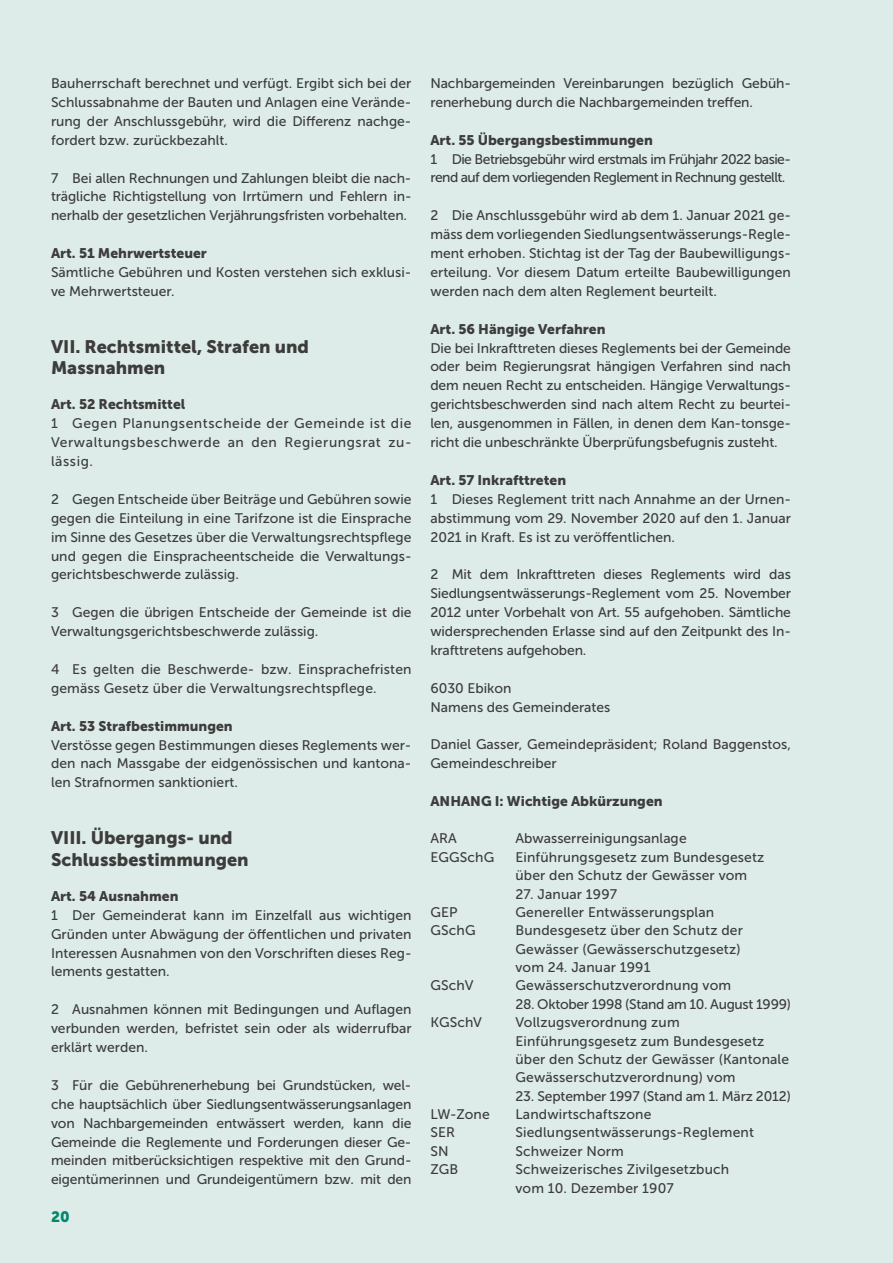
<style>
.page{position:relative;width:893px;height:1263px;background:#ddece9}
.page>*{position:absolute;margin:0;border:0;box-sizing:border-box;transform-origin:0 0}
.t1{font:18px/21.6px "Museo Sans 900";color:#3c3c3b}
.t2{font:15px "Museo Sans 900";color:#00886c}
.t3{font:13.8px/18.9px "Museo Sans 500";color:#3c3c3b;text-align:justify}
.t4{font:13.8px "Museo Sans 900";color:#3c3c3b}
.t5{font:13.8px/18.9px "Museo Sans 500";letter-spacing:-.04em;color:#3c3c3b}
.t6{font:13.8px "Museo Sans 500";letter-spacing:-.02em;color:#3c3c3b}
</style>
<div class="page">
<p class="t3" style="left:51px;top:74px;width:362px">Bauherrschaft berechnet und verfügt. Ergibt sich bei der Schlussabnahme der Bauten und Anlagen eine Verände&shy;rung der Anschlussgebühr, wird die Differenz nachge&shy;fordert bzw. zurückbezahlt.</p>
<p class="t3" style="left:51px;top:168px;width:362px">7 Bei allen Rechnungen und Zahlungen bleibt die nach&shy;trägliche Richtigstellung von Irrtümern und Fehlern in&shy;nerhalb der gesetzlichen Verjährungsfristen vorbehalten.</p>
<p class="t4" style="left:51px;top:245px;width:157px">Art. 51 Mehrwertsteuer</p>
<p class="t3" style="left:51px;top:263px;width:362px">Sämtliche Gebühren und Kosten verstehen sich exklusi&shy;ve Mehrwertsteuer.</p>
<h1 class="t1" style="left:51px;top:335px;width:259px">VII. Rechtsmittel, Strafen und<br>Massnahmen</h1>
<p class="t4" style="left:51px;top:397px;width:136px">Art. 52 Rechtsmittel</p>
<p class="t3" style="left:51px;top:414px;width:362px">1 Gegen Planungsentscheide der Gemeinde ist die Verwaltungsbeschwerde an den Regierungsrat zu&shy;lässig.</p>
<p class="t3" style="left:51px;top:490px;width:362px">2 Gegen Entscheide über Beiträge und Gebühren sowie gegen die Einteilung in eine Tarifzone ist die Einsprache im Sinne des Gesetzes über die Verwaltungsrechtspflege und gegen die Einspracheentscheide die Verwaltungs&shy;gerichtsbeschwerde zulässig.</p>
<p class="t3" style="left:51px;top:603px;width:362px">3 Gegen die übrigen Entscheide der Gemeinde ist die<br>Verwaltungsgerichtsbeschwerde zulässig.</p>
<p class="t3" style="left:51px;top:660px;width:362px">4 Es gelten die Beschwerde- bzw. Einsprachefristen gemäss Gesetz über die Verwaltungsrechtspflege.</p>
<p class="t4" style="left:51px;top:718px;width:183px">Art. 53 Strafbestimmungen</p>
<p class="t3" style="left:51px;top:735px;width:362px">Verstösse gegen Bestimmungen dieses Reglements wer&shy;den nach Massgabe der eidgenössischen und kantona&shy;len Strafnormen sanktioniert.</p>
<h1 class="t1" style="left:51px;top:827px;width:199px">VIII. Übergangs- und<br>Schlussbestimmungen</h1>
<p class="t4" style="left:51px;top:888px;width:129px">Art. 54 Ausnahmen</p>
<p class="t3" style="left:51px;top:905px;width:362px">1 Der Gemeinderat kann im Einzelfall aus wichtigen Gründen unter Abwägung der öffentlichen und privaten Interessen Ausnahmen von den Vorschriften dieses Reg&shy;lements gestatten.</p>
<p class="t3" style="left:51px;top:1000px;width:362px">2 Ausnahmen können mit Bedingungen und Auflagen verbunden werden, befristet sein oder als widerrufbar erklärt werden.</p>
<p class="t3" style="left:51px;top:1076px;width:362px">3 Für die Gebührenerhebung bei Grundstücken, wel&shy;che hauptsächlich über Siedlungsentwässerungsanlagen von Nachbargemeinden entwässert werden, kann die Gemeinde die Reglemente und Forderungen dieser Ge&shy;meinden mitberücksichtigen respektive mit den Grund&shy;eigentümerinnen und Grundeigentümern bzw. mit den</p>
<p class="t2" style="left:51px;top:1208px;width:20px">20</p>
<p class="t3" style="left:430px;top:74px;width:362px">Nachbargemeinden Vereinbarungen bezüglich Gebüh&shy;renerhebung durch die Nachbargemeinden treffen.</p>
<p class="t4" style="left:430px;top:132px;width:224px">Art. 55 Übergangsbestimmungen</p>
<p class="t5" style="left:430px;top:149px;width:362px">1 Die Betriebsgebühr wird erstmals im Frühjahr 2022 basie&shy;rend auf dem vorliegenden Reglement in Rechnung gestellt.</p>
<p class="t3" style="left:430px;top:206px;width:362px">2 Die Anschlussgebühr wird ab dem 1. Januar 2021 ge&shy;mäss dem vorliegenden Siedlungsentwässerungs-Regle&shy;ment erhoben. Stichtag ist der Tag der Baubewilligungs&shy;erteilung. Vor diesem Datum erteilte Baubewilligungen werden nach dem alten Reglement beurteilt.</p>
<p class="t4" style="left:430px;top:321px;width:177px">Art. 56 Hängige Verfahren</p>
<p class="t3" style="left:430px;top:338px;width:362px">Die bei Inkrafttreten dieses Reglements bei der Gemeinde oder beim Regierungsrat hängigen Verfahren sind nach dem neuen Recht zu entscheiden. Hängige Verwaltungs&shy;gerichtsbeschwerden sind nach altem Recht zu beurtei&shy;len, ausgenommen in Fällen, in denen dem Kan-tonsge&shy;richt die unbeschränkte Überprüfungsbefugnis zusteht.</p>
<p class="t4" style="left:430px;top:472px;width:137px">Art. 57 Inkrafttreten</p>
<p class="t3" style="left:430px;top:490px;width:362px">1 Dieses Reglement tritt nach Annahme an der Urnen&shy;abstimmung vom 29. November 2020 auf den 1. Januar 2021 in Kraft. Es ist zu veröffentlichen.</p>
<p class="t3" style="left:430px;top:565px;width:362px">2 Mit dem Inkrafttreten dieses Reglements wird das Siedlungsentwässerungs-Reglement vom 25. November 2012 unter Vorbehalt von Art. 55 aufgehoben. Sämtliche widersprechenden Erlasse sind auf den Zeitpunkt des In&shy;krafttretens aufgehoben.</p>
<p class="t3" style="left:430px;top:679px;width:182px">6030 Ebikon<br>Namens des Gemeinderates</p>
<p class="t3" style="left:430px;top:735px;width:362px">Daniel Gasser, Gemeindepräsident; Roland Baggenstos,<br>Gemeindeschreiber</p>
<p class="t4" style="left:430px;top:793px;width:234px">ANHANG I: Wichtige Abkürzungen</p>
<p class="t3" style="left:430px;top:829px;width:28px">ARA</p>
<p class="t3" style="left:515px;top:829px;width:173px">Abwasserreinigungsanlage</p>
<p class="t3" style="left:430px;top:848px;width:65px">EGGSchG</p>
<p class="t3" style="left:515px;top:848px;width:250px;line-height:18.3px">Einführungsgesetz zum Bundesgesetz über den Schutz der Gewässer vom</p>
<p class="t3" style="left:515px;top:884px;width:103px">27. Januar 1997</p>
<p class="t3" style="left:430px;top:903px;width:29px">GEP</p>
<p class="t3" style="left:515px;top:903px;width:200px">Genereller Entwässerungsplan</p>
<p class="t3" style="left:430px;top:921px;width:47px">GSchG</p>
<p class="t3" style="left:515px;top:921px;width:229px;line-height:18.3px;text-align:left">Bundesgesetz über den Schutz der<br>Gewässer (Gewässerschutzgesetz) vom 24. Januar 1991</p>
<p class="t3" style="left:430px;top:976px;width:45px">GSchV</p>
<p class="t3" style="left:515px;top:976px;width:217px">Gewässerschutzverordnung vom</p>
<p class="t6" style="left:515px;top:996px;width:277px">28. Oktober 1998 (Stand am 10. August 1999)</p>
<p class="t3" style="left:430px;top:1013px;width:53px">KGSchV</p>
<p class="t3" style="left:515px;top:1013px;width:275px;line-height:18.3px;text-align:left">Vollzugsverordnung zum Einführungsgesetz zum Bundesgesetz über den Schutz der Gewässer (Kantonale Gewässerschutzverordnung) vom</p>
<p class="t3" style="left:515px;top:1086px;width:277px">23. September 1997 (Stand am 1. März 2012)</p>
<p class="t3" style="left:430px;top:1105px;width:61px">LW-Zone</p>
<p class="t3" style="left:515px;top:1105px;width:137px">Landwirtschaftszone</p>
<p class="t3" style="left:430px;top:1123px;width:26px">SER</p>
<p class="t3" style="left:515px;top:1123px;width:240px">Siedlungsentwässerungs-Reglement</p>
<p class="t3" style="left:430px;top:1141px;width:20px">SN</p>
<p class="t3" style="left:515px;top:1141px;width:110px">Schweizer Norm</p>
<p class="t3" style="left:430px;top:1160px;width:29px">ZGB</p>
<p class="t3" style="left:515px;top:1160px;width:215px;line-height:18.3px">Schweizerisches Zivilgesetzbuch vom 10. Dezember 1907</p>
</div>
